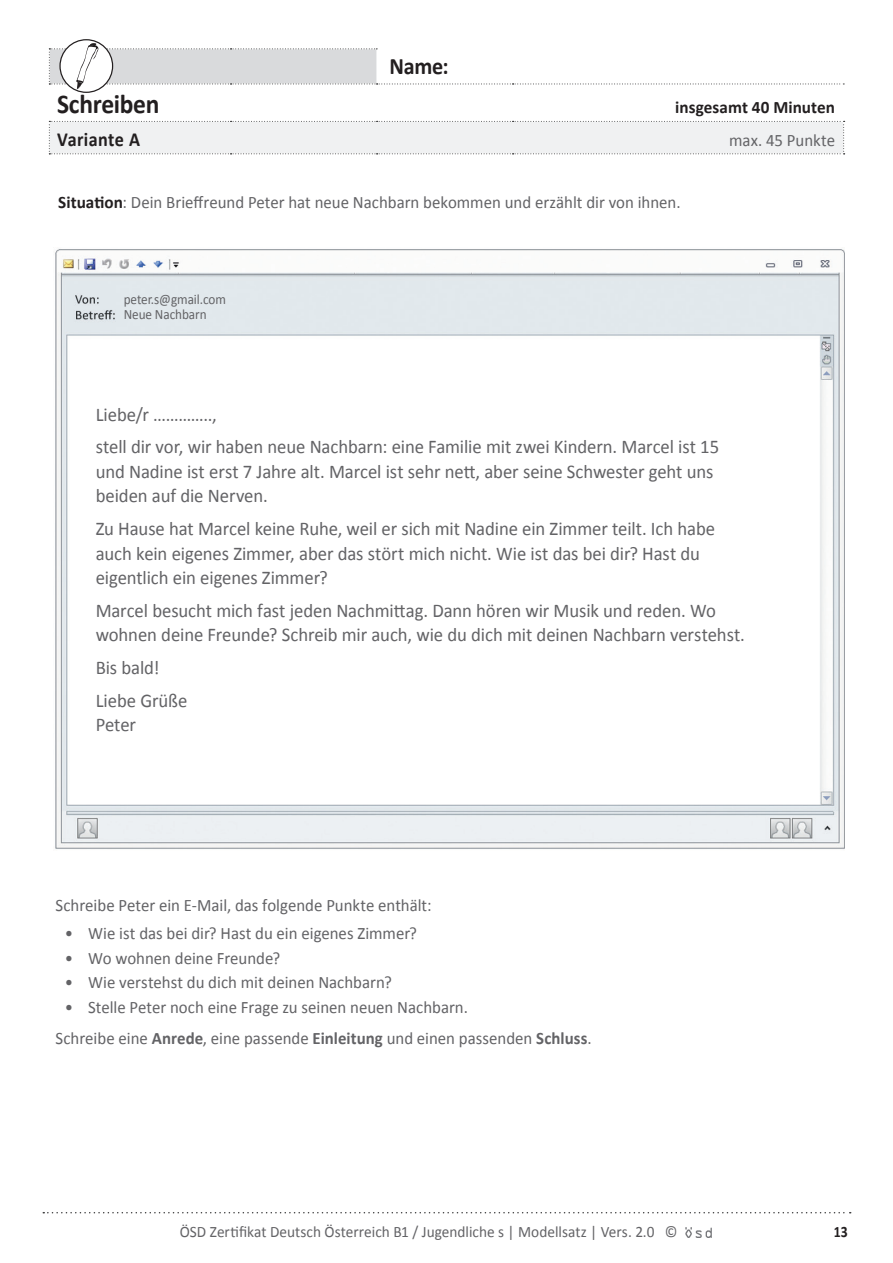
<style>
.page{position:relative;width:893px;height:1263px;background:#fff}
.page>*{position:absolute;margin:0;border:0;box-sizing:border-box;transform-origin:0 0}
.t1{font:700 27.15px "Calibri";letter-spacing:-.015em;color:#231f20;scale:.94 1}
.t2{font:700 23.55px "Calibri";color:#231f20;scale:.94 1}
.t3{font:700 19.95px "Calibri";letter-spacing:.02em;color:#231f20;scale:.91 1}
.t4{font:19.35px/24.5px "Calibri";letter-spacing:-.005em;color:#636366;scale:.96 1}
.t5{font:17.55px/31.5px "Calibri";color:#636366;scale:.96 1}
.t6{font:700 17.55px "Calibri";letter-spacing:.005em;color:#231f20}
.t7{font:15.9px "Calibri";color:#636366;scale:.96 1}
.t8{font:700 15.9px "Calibri";color:#231f20;scale:.87 1}
.t9{font:14.25px/14.9px "Calibri";letter-spacing:-.005em;color:#636366;scale:.93 1}
.s1{font-weight:700;color:#231f20}
.s2{font-weight:700}
</style>
<div class="page">
<img style="left:686px;top:1227px;width:25px;height:10px">
<svg style="left:43px;top:1212px;width:808px;height:1px"></svg>
<img style="left:55px;top:249px;width:789px;height:298px">
<img style="left:55px;top:547px;width:789px;height:302px">
<div style="left:49px;top:121px;width:796px;height:33px;background:#f0f1f2"></div>
<svg style="left:60px;top:40px;width:53px;height:52px"></svg>
<svg style="left:49px;top:43px;width:795px;height:46px"></svg>
<p class="t2" style="left:389px;top:52px;width:64px">Name:</p>
<h1 class="t1" style="left:57px;top:87px;width:110px">Schreiben</h1>
<p class="t6" style="left:675px;top:96px;width:161px">insgesamt 40 Minuten</p>
<p class="t3" style="left:57px;top:126px;width:93px">Variante A</p>
<p class="t5" style="left:729px;top:124px;width:112px">max. 45 Punkte</p>
<p class="t5" style="left:58px;top:187px;width:650px"><span class="s1">Situation</span>: Dein Brieffreund Peter hat neue Nachbarn bekommen und erzählt dir von ihnen.</p>
<p class="t9" style="left:124px;top:292px;width:111px">peter.s@gmail.com<br>Neue Nachbarn</p>
<p class="t4" style="left:96px;top:398px;width:651px;line-height:32.7px">Liebe/r …………..,<br>stell dir vor, wir haben neue Nachbarn: eine Familie mit zwei Kindern. Marcel ist 15</p>
<p class="t4" style="left:96px;top:459px;width:645px">und Nadine ist erst 7 Jahre alt. Marcel ist sehr nett, aber seine Schwester geht uns beiden auf die Nerven.</p>
<p class="t4" style="left:96px;top:516px;width:647px">Zu Hause hat Marcel keine Ruhe, weil er sich mit Nadine ein Zimmer teilt. Ich habe auch kein eigenes Zimmer, aber das stört mich nicht. Wie ist das bei dir? Hast du eigentlich ein eigenes Zimmer?</p>
<p class="t4" style="left:96px;top:598px;width:678px">Marcel besucht mich fast jeden Nachmittag. Dann hören wir Musik und reden. Wo wohnen deine Freunde? Schreib mir auch, wie du dich mit deinen Nachbarn verstehst.</p>
<p class="t4" style="left:96px;top:651px;width:97px;line-height:32.7px">Bis bald!<br>Liebe Grüße</p>
<p class="t4" style="left:96px;top:712px;width:44px">Peter</p>
<p class="t5" style="left:55px;top:889px;width:393px">Schreibe Peter ein E-Mail, das folgende Punkte enthält:</p>
<p class="t5" style="left:65px;top:917px;width:368px">• Wie ist das bei dir? Hast du ein eigenes Zimmer?</p>
<p class="t5" style="left:65px;top:942px;width:226px">• Wo wohnen deine Freunde?</p>
<p class="t5" style="left:65px;top:966px;width:342px">• Wie verstehst du dich mit deinen Nachbarn?</p>
<p class="t5" style="left:55px;top:991px;width:560px;text-indent:9px">• Stelle Peter noch eine Frage zu seinen neuen Nachbarn.<br>Schreibe eine <span class="s2">Anrede</span>, eine passende <span class="s2">Einleitung</span> und einen passenden <span class="s2">Schluss</span>.</p>
<p class="t7" style="left:180px;top:1222px;width:520px">ÖSD Zertifikat Deutsch Österreich B1 / Jugendliche s | Modellsatz | Vers. 2.0 ©</p>
<p class="t8" style="left:834px;top:1221px;width:18px">13</p>
</div>
